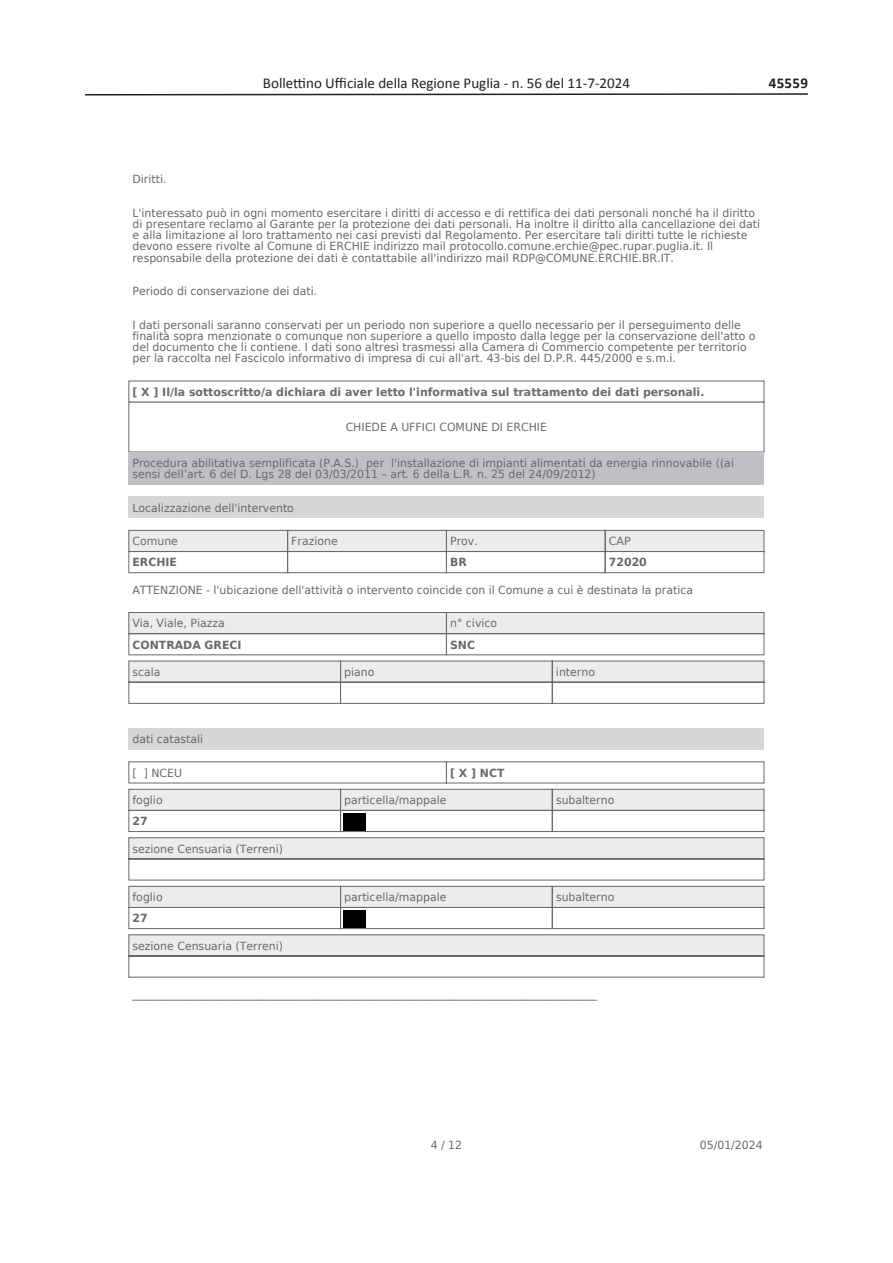
<style>
.page{position:relative;width:893px;height:1263px;background:#fff}
.page>*{position:absolute;margin:0;border:0;box-sizing:border-box;transform-origin:0 0}
.t1{font:15px "Calibri";color:#231f20}
.t2{font:700 15px "Calibri";letter-spacing:.015em;color:#231f20}
.t3{font:11.25px/11.2px "DejaVu Sans";color:#69696c}
.t4{font:700 11.25px "DejaVu Sans";color:#69696c}
</style>
<div class="page">
<svg style="left:85px;top:93px;width:723px;height:3px"></svg>
<div style="left:129px;top:402px;width:635px;height:50px;border:1px solid #69696c"></div>
<div style="left:129px;top:452px;width:635px;height:32px;background:#bfc0c3"></div>
<div style="left:129px;top:497px;width:635px;height:21px;background:#d5d6d8"></div>
<svg style="left:128px;top:530px;width:637px;height:174px"></svg>
<div style="left:129px;top:728px;width:635px;height:21px;background:#d5d6d8"></div>
<svg style="left:128px;top:761px;width:637px;height:217px"></svg>
<div style="left:343px;top:813px;width:23px;height:18px;background:#000"></div>
<div style="left:343px;top:910px;width:23px;height:18px;background:#000"></div>
<h1 class="t1" style="left:263px;top:74px;width:369px">Bollettino Ufficiale della Regione Puglia - n. 56 del 11-7-2024</h1>
<h1 class="t2" style="left:769px;top:72px;width:41px">45559</h1>
<p class="t3" style="left:132px;top:173px;width:36px">Diritti.</p>
<p class="t3" style="left:132px;top:207px;width:629px">L'interessato può in ogni momento esercitare i diritti di accesso e di rettifica dei dati personali nonché ha il diritto di presentare reclamo al Garante per la protezione dei dati personali. Ha inoltre il diritto alla cancellazione dei dati e alla limitazione al loro trattamento nei casi previsti dal Regolamento. Per esercitare tali diritti tutte le richieste devono essere rivolte al Comune di ERCHIE indirizzo mail protocollo.comune.erchie@pec.rupar.puglia.it. Il responsabile della protezione dei dati è contattabile all'indirizzo mail RDP@COMUNE.ERCHIE.BR.IT.</p>
<p class="t3" style="left:132px;top:285px;width:186px">Periodo di conservazione dei dati.</p>
<p class="t3" style="left:132px;top:319px;width:625px">I dati personali saranno conservati per un periodo non superiore a quello necessario per il perseguimento delle finalità sopra menzionate o comunque non superiore a quello imposto dalla legge per la conservazione dell'atto o del documento che li contiene. I dati sono altresì trasmessi alla Camera di Commercio competente per territorio per la raccolta nel Fascicolo informativo di impresa di cui all'art. 43-bis del D.P.R. 445/2000 e s.m.i.</p>
<p class="t4" style="left:132px;top:383px;width:573px">[ X ] Il/la sottoscritto/a dichiara di aver letto l'informativa sul trattamento dei dati personali.</p>
<p class="t3" style="left:346px;top:422px;width:203px">CHIEDE A UFFICI COMUNE DI ERCHIE</p>
<p class="t3" style="left:132px;top:457px;width:603px">Procedura abilitativa semplificata (P.A.S.) per l'installazione di impianti alimentati da energia rinnovabile ((ai sensi dell’art. 6 del D. Lgs 28 del 03/03/2011 – art. 6 della L.R. n. 25 del 24/09/2012)</p>
<p class="t3" style="left:132px;top:502px;width:163px">Localizzazione dell'intervento</p>
<p class="t3" style="left:132px;top:535px;width:47px">Comune</p>
<p class="t3" style="left:291px;top:535px;width:48px">Frazione</p>
<p class="t3" style="left:450px;top:535px;width:29px">Prov.</p>
<p class="t3" style="left:609px;top:535px;width:23px">CAP</p>
<p class="t4" style="left:132px;top:553px;width:46px">ERCHIE</p>
<p class="t4" style="left:450px;top:553px;width:18px">BR</p>
<p class="t4" style="left:609px;top:553px;width:40px">72020</p>
<p class="t3" style="left:132px;top:584px;width:562px">ATTENZIONE - l'ubicazione dell'attività o intervento coincide con il Comune a cui è destinata la pratica</p>
<p class="t3" style="left:132px;top:618px;width:94px">Via, Viale, Piazza</p>
<p class="t3" style="left:450px;top:618px;width:49px">n° civico</p>
<p class="t4" style="left:132px;top:635px;width:111px">CONTRADA GRECI</p>
<p class="t4" style="left:450px;top:635px;width:27px">SNC</p>
<p class="t3" style="left:132px;top:666px;width:30px">scala</p>
<p class="t3" style="left:344px;top:666px;width:32px">piano</p>
<p class="t3" style="left:556px;top:666px;width:41px">interno</p>
<p class="t3" style="left:132px;top:733px;width:72px">dati catastali</p>
<p class="t3" style="left:132px;top:767px;width:51px">[ ] NCEU</p>
<p class="t4" style="left:450px;top:763px;width:56px">[ X ] NCT</p>
<p class="t3" style="left:132px;top:794px;width:32px">foglio</p>
<p class="t3" style="left:344px;top:794px;width:104px">particella/mappale</p>
<p class="t3" style="left:556px;top:794px;width:60px">subalterno</p>
<p class="t4" style="left:132px;top:812px;width:17px">27</p>
<p class="t3" style="left:132px;top:843px;width:152px">sezione Censuaria (Terreni)</p>
<p class="t3" style="left:132px;top:891px;width:32px">foglio</p>
<p class="t3" style="left:344px;top:891px;width:104px">particella/mappale</p>
<p class="t3" style="left:556px;top:891px;width:60px">subalterno</p>
<p class="t4" style="left:132px;top:909px;width:17px">27</p>
<p class="t3" style="left:132px;top:940px;width:152px">sezione Censuaria (Terreni)</p>
<p class="t3" style="left:132px;top:988px;width:466px">_____________________________________________________________________________________</p>
<p class="t3" style="left:431px;top:1139px;width:33px">4 / 12</p>
<p class="t3" style="left:700px;top:1139px;width:64px">05/01/2024</p>
</div>
